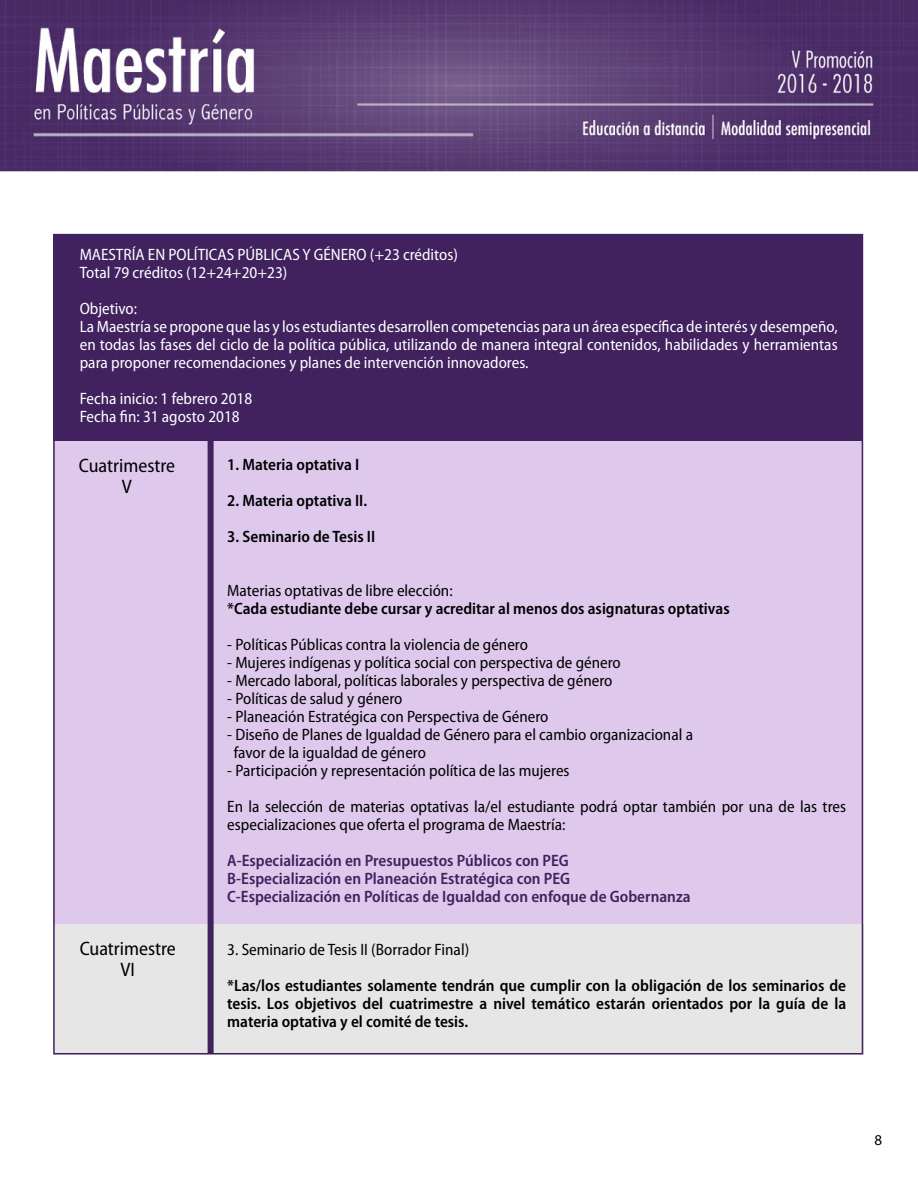
<style>
.page{position:relative;width:918px;height:1188px;background:#fff}
.page>*{position:absolute;margin:0;border:0;box-sizing:border-box;transform-origin:0 0}
.t1{font:semi-condensed 19.5px/21px "Myriad Pro";color:#000;text-align:center}
.t2{font:semi-condensed 16.5px/18px "Myriad Pro";color:#000}
.t3{font:semi-condensed 16.5px/18px "Myriad Pro";color:#fff}
.t4{font:600 semi-condensed 16.5px/18px "Myriad Pro";color:#000;text-align:justify}
.t5{font:600 semi-condensed 16.5px/18px "Myriad Pro";color:#41215e}
.t6{font:15px "Myriad Pro";color:#000}
</style>
<div class="page">
<img style="left:0;top:0;width:918px;height:730px">
<div style="left:53px;top:234px;width:810px;height:208px;background:#41215e"></div>
<div style="left:53px;top:441px;width:810px;height:483px;background:#dec9ed"></div>
<div style="left:54px;top:924px;width:810px;height:130px;background:#e6e6e6"></div>
<div style="left:208px;top:441px;width:6px;height:612px;background:#41215e"></div>
<p class="t3" style="left:80px;top:245px;width:380px">MAESTRÍA EN POLÍTICAS PÚBLICAS Y GÉNERO (+23 créditos)<br>Total 79 créditos (12+24+20+23)</p>
<p class="t3" style="left:80px;top:299px;width:759px">Objetivo:<br>La Maestría se propone que las y los estudiantes desarrollen competencias para un área específica de interés y desempeño, en todas las fases del ciclo de la política pública, utilizando de manera integral contenidos, habilidades y herramientas para proponer recomendaciones y planes de intervención innovadores.</p>
<p class="t3" style="left:80px;top:390px;width:174px">Fecha inicio: 1 febrero 2018<br>Fecha fin: 31 agosto 2018</p>
<p class="t1" style="left:79px;top:455px;width:98px">Cuatrimestre<br>V</p>
<p class="t4" style="left:227px;top:455px;width:134px">1. Materia optativa I</p>
<p class="t4" style="left:227px;top:491px;width:142px">2. Materia optativa II.</p>
<p class="t4" style="left:227px;top:527px;width:150px">3. Seminario de Tesis II</p>
<p class="t2" style="left:227px;top:581px;width:227px">Materias optativas de libre elección:</p>
<p class="t4" style="left:227px;top:599px;width:504px">*Cada estudiante debe cursar y acreditar al menos dos asignaturas optativas</p>
<p class="t2" style="left:227px;top:635px;width:302px">- Políticas Públicas contra la violencia de género</p>
<p class="t2" style="left:227px;top:653px;width:395px">- Mujeres indígenas y política social con perspectiva de género</p>
<p class="t2" style="left:227px;top:671px;width:387px">- Mercado laboral, políticas laborales y perspectiva de género</p>
<p class="t2" style="left:227px;top:689px;width:177px">- Políticas de salud y género</p>
<p class="t2" style="left:227px;top:707px;width:323px">- Planeación Estratégica con Perspectiva de Género</p>
<p class="t2" style="left:234px;top:725px;width:461px;text-indent:-6px">- Diseño de Planes de Igualdad de Género para el cambio organizacional a favor de la igualdad de género</p>
<p class="t2" style="left:227px;top:752px;width:620px;line-height:36px">- Participación y representación política de las mujeres<br>En la selección de materias optativas la/el estudiante podrá optar también por una de las tres</p>
<p class="t2" style="left:227px;top:815px;width:340px">especializaciones que oferta el programa de Maestría:</p>
<p class="t5" style="left:227px;top:851px;width:465px">A-Especialización en Presupuestos Públicos con PEG<br>B-Especialización en Planeación Estratégica con PEG<br>C-Especialización en Políticas de Igualdad con enfoque de Gobernanza</p>
<p class="t1" style="left:80px;top:938px;width:98px">Cuatrimestre<br>VI</p>
<p class="t2" style="left:227px;top:940px;width:243px">3. Seminario de Tesis II (Borrador Final)</p>
<p class="t4" style="left:227px;top:976px;width:620px">*Las/los estudiantes solamente tendrán que cumplir con la obligación de los seminarios de tesis. Los objetivos del cuatrimestre a nivel temático estarán orientados por la guía de la materia optativa y el comité de tesis.</p>
<p class="t6" style="left:874px;top:1131px;width:9px">8</p>
</div>
